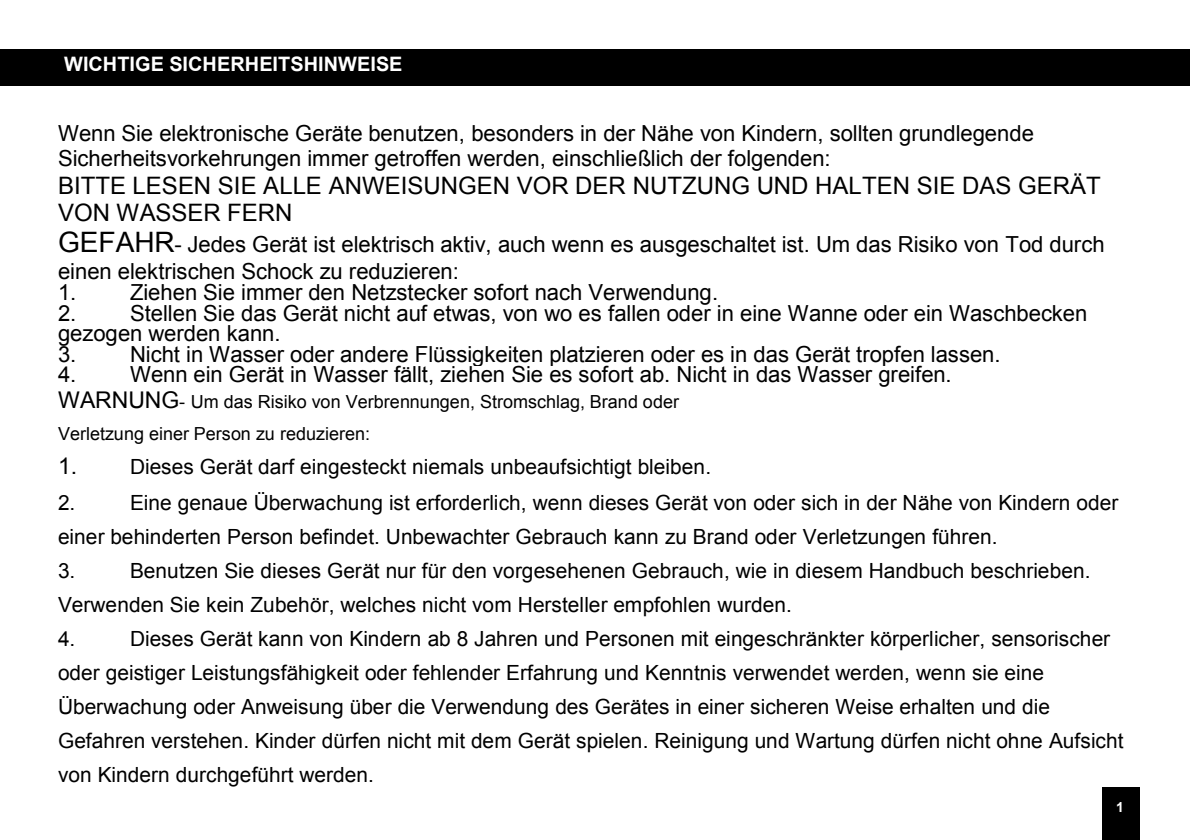
<style>
.page{position:relative;width:1190px;height:840px;background:#fff}
.page>*{position:absolute;margin:0;border:0;box-sizing:border-box;transform-origin:0 0}
.t1{font:24px/27.6px "Arial";letter-spacing:.005em;color:#000}
.t2{font:22.2px/20.6px "Arial";color:#000}
.t3{font:21px/34px "Arial";color:#000}
.t4{font:700 20px "Arial";color:#fff}
.t5{font:18px/32.6px "Arial";letter-spacing:.005em;color:#000}
.t6{font:700 14px "Arial";color:#fff}
.s1{font-size:28.2px}
.s2{font-size:23px}
</style>
<div class="page">
<div style="left:0;top:49px;width:1190px;height:37px;background:#000"></div>
<div style="left:1103px;top:787px;width:36px;height:52px;background:#000"></div>
<hr style="left:1103px;top:786px;width:36px;height:2px;background:#000">
<hr style="left:1139px;top:787px;width:1px;height:52px;background:#000">
<hr style="left:1102px;top:787px;width:1px;height:52px;background:#000">
<p class="t4" style="left:64px;top:50px;width:340px">WICHTIGE SICHERHEITSHINWEISE</p>
<p class="t2" style="left:58px;top:120px;width:977px;line-height:25.2px">Wenn Sie elektronische Geräte benutzen, besonders in der Nähe von Kindern, sollten grundlegende<br>Sicherheitsvorkehrungen immer getroffen werden, einschließlich der folgenden:</p>
<p class="t1" style="left:58px;top:171px;width:1044px">BITTE LESEN SIE ALLE ANWEISUNGEN VOR DER NUTZUNG UND HALTEN SIE DAS GERÄT<br>VON WASSER FERN</p>
<p class="t2" style="left:58px;top:231px;width:1048px;line-height:26.6px"><span class="s1">GEFAHR</span>- Jedes Gerät ist elektrisch aktiv, auch wenn es ausgeschaltet ist. Um das Risiko von Tod durch einen elektrischen Schock zu reduzieren:</p>
<p class="t2" style="left:58px;top:282px;width:20px">1.</p>
<p class="t2" style="left:130px;top:282px;width:590px">Ziehen Sie immer den Netzstecker sofort nach Verwendung.</p>
<p class="t2" style="left:58px;top:302px;width:20px">2.</p>
<p class="t2" style="left:58px;top:302px;width:1031px;text-indent:72px">Stellen Sie das Gerät nicht auf etwas, von wo es fallen oder in eine Wanne oder ein Waschbecken gezogen werden kann.<br>3.</p>
<p class="t2" style="left:130px;top:343px;width:872px">Nicht in Wasser oder andere Flüssigkeiten platzieren oder es in das Gerät tropfen lassen.</p>
<p class="t2" style="left:58px;top:363px;width:20px">4.</p>
<p class="t2" style="left:130px;top:363px;width:823px">Wenn ein Gerät in Wasser fällt, ziehen Sie es sofort ab. Nicht in das Wasser greifen.</p>
<p class="t5" style="left:58px;top:385px;width:623px"><span class="s2">WARNUNG</span>- Um das Risiko von Verbrennungen, Stromschlag, Brand oder<br>Verletzung einer Person zu reduzieren:</p>
<p class="t3" style="left:58px;top:449px;width:655px;line-height:35.2px"><span class="s2">1.</span> Dieses Gerät darf eingesteckt niemals unbeaufsichtigt bleiben.<br>2.</p>
<p class="t3" style="left:58px;top:485px;width:1062px;text-indent:72px">Eine genaue Überwachung ist erforderlich, wenn dieses Gerät von oder sich in der Nähe von Kindern oder einer behinderten Person befindet. Unbewachter Gebrauch kann zu Brand oder Verletzungen führen.<br>3.</p>
<p class="t3" style="left:58px;top:553px;width:1034px;text-indent:72px">Benutzen Sie dieses Gerät nur für den vorgesehenen Gebrauch, wie in diesem Handbuch beschrieben.<br>Verwenden Sie kein Zubehör, welches nicht vom Hersteller empfohlen wurden.<br>4.</p>
<p class="t3" style="left:58px;top:621px;width:1067px;text-indent:72px">Dieses Gerät kann von Kindern ab 8 Jahren und Personen mit eingeschränkter körperlicher, sensorischer oder geistiger Leistungsfähigkeit oder fehlender Erfahrung und Kenntnis verwendet werden, wenn sie eine Überwachung oder Anweisung über die Verwendung des Gerätes in einer sicheren Weise erhalten und die Gefahren verstehen. Kinder dürfen nicht mit dem Gerät spielen. Reinigung und Wartung dürfen nicht ohne Aufsicht von Kindern durchgeführt werden.</p>
<p class="t6" style="left:1116px;top:796px;width:9px">1</p>
</div>
